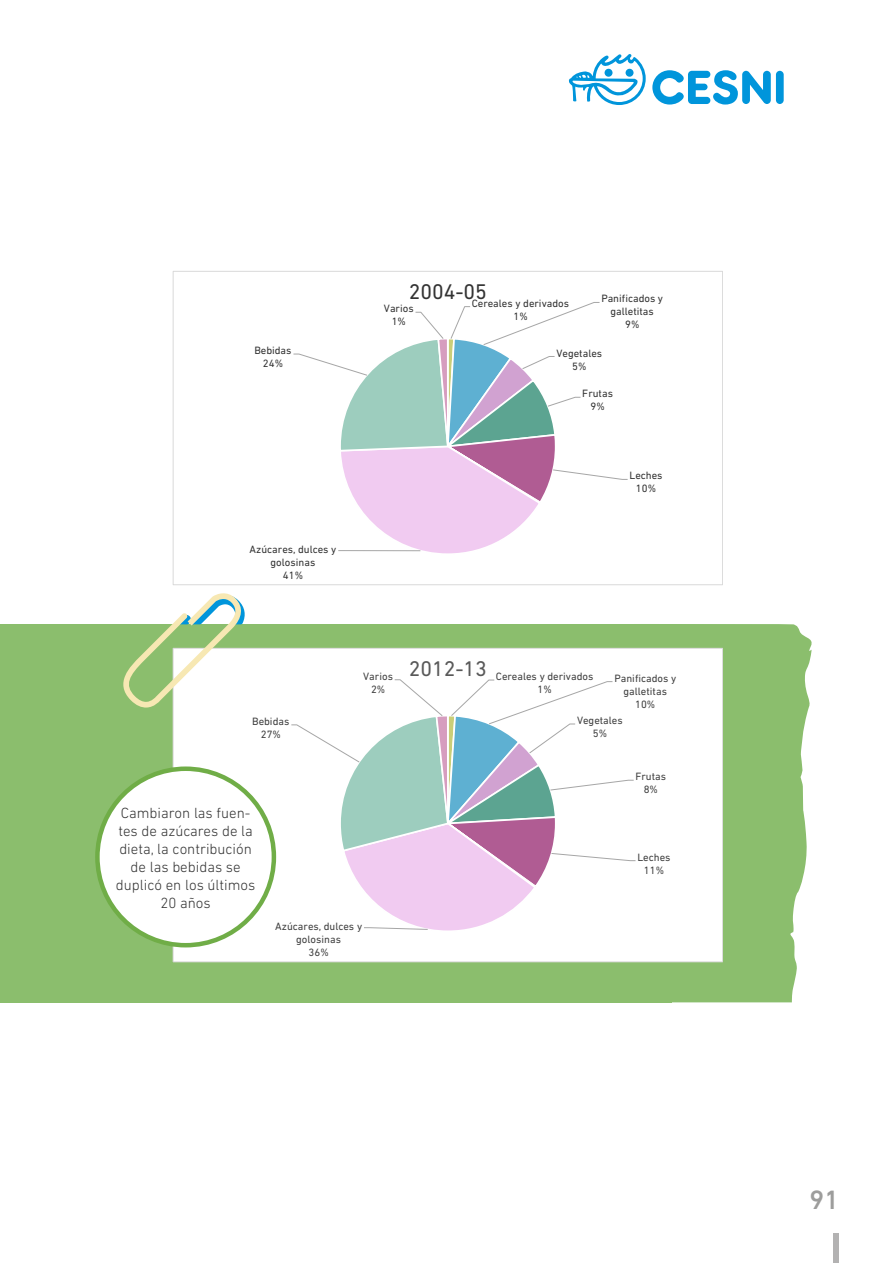
<style>
.page{position:relative;width:893px;height:1263px;background:#fff}
.page>*{position:absolute;margin:0;border:0;box-sizing:border-box;transform-origin:0 0}
.t1{font:500 27px "DIN Next LT Pro";color:#9d9d9c}
.t2{font:21.6px "DIN Next LT Pro";color:#595959}
.t3{font:21.6px "DIN Next LT Pro";color:#333}
.t4{font:300 15px/18px "DIN Next LT Pro";color:#333;text-align:center}
.t5{font:10.8px/12.9px "DIN Next LT Pro";color:#404040;text-align:center}
.t6{font:10.8px/12.9px "DIN Next LT Pro";color:#333;text-align:center}
</style>
<div class="page">
<div style="left:833px;top:1233px;width:6px;height:30px;background:#b3b2b2"></div>
<svg style="left:652px;top:70px;width:119px;height:35px"></svg>
<div style="left:776px;top:71px;width:8px;height:33px;background:#0095db;border-radius:4px"></div>
<svg style="left:568px;top:54px;width:78px;height:51px"></svg>
<div style="left:605px;top:69px;width:7px;height:8px;background:#0095db;border-radius:50%"></div>
<div style="left:626px;top:69px;width:7px;height:8px;background:#0095db;border-radius:50%"></div>
<svg style="left:672px;top:624px;width:140px;height:378px;background:#97c47c"></svg>
<div style="left:0;top:624px;width:672px;height:378px;background:#8bbe6d"></div>
<div style="left:173px;top:648px;width:550px;height:314px;background:#fff"></div>
<svg style="left:291px;top:679px;width:345px;height:252px"></svg>
<svg style="left:123px;top:593px;width:121px;height:115px"></svg>
<div style="left:97px;top:769px;width:177px;height:176px;background:#fff;border-radius:50%"></div>
<div style="left:95px;top:766px;width:181px;height:181px;border:4px solid #70ad47;border-radius:50%"></div>
<svg style="left:293px;top:302px;width:335px;height:252px"></svg>
<p class="t6" style="left:254px;top:344px;width:39px">Bebidas<br>24%</p>
<p class="t6" style="left:250px;top:543px;width:88px">Azúcares, dulces y golosinas<br>41%</p>
<h2 class="t3" style="left:409px;top:279px;width:80px">2004-05</h2>
<p class="t6" style="left:472px;top:296px;width:99px">Cereales y derivados<br>1%</p>
<p class="t6" style="left:601px;top:292px;width:63px">Panificados y galletitas<br>9%</p>
<p class="t6" style="left:556px;top:346px;width:47px">Vegetales<br>5%</p>
<p class="t6" style="left:582px;top:387px;width:32px">Frutas<br>9%</p>
<p class="t6" style="left:384px;top:302px;width:31px">Varios<br>1%</p>
<p class="t6" style="left:630px;top:469px;width:34px">Leches<br>10%</p>
<p class="t5" style="left:252px;top:715px;width:39px">Bebidas<br>27%</p>
<h3 class="t4" style="left:116px;top:803px;width:141px">Cambiaron las fuen&shy;tes de azúcares de la dieta, la contribución de las bebidas se duplicó en los últimos<br>20 años</h3>
<p class="t5" style="left:363px;top:669px;width:31px">Varios<br>2%</p>
<h2 class="t2" style="left:409px;top:656px;width:80px">2012-13</h2>
<p class="t5" style="left:496px;top:670px;width:99px">Cereales y derivados<br>1%</p>
<p class="t5" style="left:614px;top:671px;width:63px">Panificados y galletitas<br>10%</p>
<p class="t5" style="left:577px;top:714px;width:47px">Vegetales<br>5%</p>
<p class="t5" style="left:635px;top:770px;width:32px">Frutas<br>8%</p>
<p class="t5" style="left:637px;top:850px;width:34px">Leches<br>11%</p>
<p class="t5" style="left:275px;top:920px;width:88px">Azúcares, dulces y golosinas<br>36%</p>
<h1 class="t1" style="left:809px;top:1184px;width:31px">91</h1>
</div>
